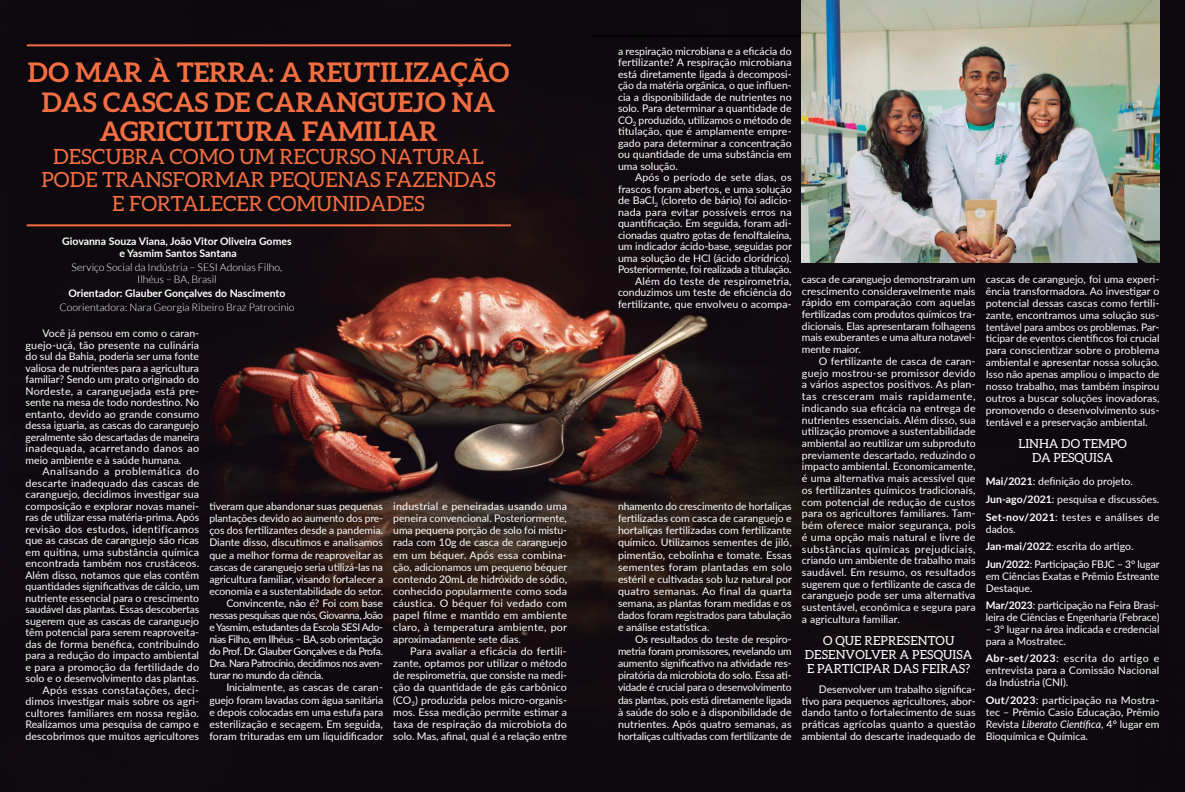
<style>
.page{position:relative;width:1185px;height:792px;background:#fff}
.page>*{position:absolute;margin:0;border:0;box-sizing:border-box;transform-origin:0 0}
.t1{font:700 27px/29.7px "Aleo";color:#f36e41;text-align:center}
.t2{font:21px/23.1px "Aleo";color:#f36e41;text-align:center}
.t3{font:12.5px/13.7px "Aleo";letter-spacing:.01em;color:#fff;text-align:center}
.t4{font:10.5px/11.5px "Lato";color:#fff;text-align:justify}
.t5{font:10.5px "Lato";letter-spacing:-.035em;color:#fff}
.t6{font:300 10.5px/11.5px "Lato";color:#fff;text-align:center}
.t7{font:700 10.5px/11.5px "Lato";color:#fff;text-align:center}
.t8{font:10.5px "Lato";letter-spacing:-.03em;color:#fff}
.s1{font-weight:700}
.s2{font-style:italic}
</style>
<div class="page">
<img style="left:0;top:0;width:1185px;height:792px">
<img style="left:592px;top:35px;width:210px;height:1px">
<hr style="left:27px;top:44px;width:484px;height:2px;background:#f36e41">
<hr style="left:27px;top:224px;width:484px;height:2px;background:#f36e41">
<img style="left:802px;top:0;width:357px;height:263px">
<h1 class="t1" style="left:28px;top:57px;width:483px">DO MAR À TERRA: A REUTILIZAÇÃO<br>DAS CASCAS DE CARANGUEJO NA<br>AGRICULTURA FAMILIAR</h1>
<h2 class="t2" style="left:41px;top:145px;width:456px">DESCUBRA COMO UM RECURSO NATURAL<br>PODE TRANSFORMAR PEQUENAS FAZENDAS<br>E FORTALECER COMUNIDADES</h2>
<p class="t7" style="left:62px;top:235px;width:231px">Giovanna Souza Viana, João Vitor Oliveira Gomes e Yasmim Santos Santana</p>
<p class="t6" style="left:72px;top:262px;width:212px">Serviço Social da Indústria – SESI Adonias Filho,<br>Ilhéus – BA, Brasil</p>
<p class="t7" style="left:68px;top:287px;width:219px">Orientador: Glauber Gonçalves do Nascimento</p>
<p class="t6" style="left:59px;top:302px;width:237px">Coorientadora: Nara Georgia Ribeiro Braz Patrocinio</p>
<p class="t4" style="left:26px;top:327px;width:175px;text-indent:17px">Você já pensou em como o caran&shy;guejo-uçá, tão presente na culinária do sul da Bahia, poderia ser uma fonte valiosa de nutrientes para a agricultura familiar? Sendo um prato originado do Nordeste, a caranguejada está pre&shy;sente na mesa de todo nordestino. No entanto, devido ao grande consumo dessa iguaria, as cascas do caranguejo geralmente são descartadas de maneira inadequada, acarretando danos ao meio ambiente e à saúde humana.</p>
<p class="t4" style="left:26px;top:465px;width:175px;text-align:right">Analisando a problemática do descarte inadequado das cascas de caranguejo, decidimos investigar sua composição e explorar novas manei&shy;ras de utilizar essa matéria-prima. Após revisão dos estudos, identificamos que as cascas de caranguejo são ricas em quitina, uma substância química encontrada também nos crustáceos.<br>Além disso, notamos que elas contêm quantidades significativas de cálcio, um nutriente essencial para o crescimento saudável das plantas. Essas descobertas sugerem que as cascas de caranguejo têm potencial para serem reaproveita&shy;das de forma benéfica, contribuindo para a redução do impacto ambiental e para a promoção da fertilidade do solo e o desenvolvimento das plantas.<br>Após essas constatações, deci&shy;dimos investigar mais sobre os agri&shy;cultores familiares em nossa região.<br>Realizamos uma pesquisa de campo e descobrimos que muitos agricultores</p>
<p class="t4" style="left:209px;top:500px;width:175px">tiveram que abandonar suas pequenas</p>
<p class="t4" style="left:209px;top:512px;width:175px">plantações devido ao aumento dos pre-</p>
<p class="t4" style="left:209px;top:524px;width:175px">ços dos fertilizantes desde a pandemia.</p>
<p class="t4" style="left:209px;top:536px;width:175px">Diante disso, discutimos e analisamos</p>
<p class="t4" style="left:209px;top:549px;width:175px">que a melhor forma de reaproveitar as</p>
<p class="t4" style="left:209px;top:561px;width:175px">cascas de caranguejo seria utilizá-las na</p>
<p class="t4" style="left:209px;top:573px;width:175px">agricultura familiar, visando fortalecer a</p>
<p class="t4" style="left:209px;top:585px;width:175px">economia e a sustentabilidade do setor.</p>
<p class="t4" style="left:226px;top:597px;width:158px">Convincente, não é? Foi com base</p>
<p class="t5" style="left:209px;top:608px;width:175px">nessas pesquisas que nós, Giovanna, João</p>
<p class="t5" style="left:209px;top:620px;width:175px">e Yasmim, estudantes da Escola SESI Ado-</p>
<p class="t5" style="left:209px;top:632px;width:175px">nias Filho, em Ilhéus – BA, sob orientação</p>
<p class="t5" style="left:209px;top:644px;width:175px">do Prof. Dr. Glauber Gonçalves e da Profa.</p>
<p class="t5" style="left:209px;top:656px;width:175px">Dra. Nara Patrocínio, decidimos nos aven-</p>
<p class="t8" style="left:209px;top:668px;width:116px">turar no mundo da ciência.</p>
<p class="t4" style="left:226px;top:681px;width:158px">Inicialmente, as cascas de caran-</p>
<p class="t4" style="left:209px;top:694px;width:175px">guejo foram lavadas com água sanitária</p>
<p class="t4" style="left:209px;top:706px;width:175px">e depois colocadas em uma estufa para</p>
<p class="t4" style="left:209px;top:718px;width:175px">esterilização e secagem. Em seguida,</p>
<p class="t4" style="left:209px;top:730px;width:175px">foram trituradas em um liquidificador</p>
<p class="t4" style="left:393px;top:500px;width:175px;line-height:12.1px">industrial e peneiradas usando uma peneira convencional. Posteriormente, uma pequena porção de solo foi mistu&shy;rada com 10g de casca de caranguejo em um béquer. Após essa combina&shy;ção, adicionamos um pequeno béquer contendo 20mL de hidróxido de sódio, conhecido popularmente como soda cáustica. O béquer foi vedado com papel filme e mantido em ambiente claro, à temperatura ambiente, por aproximadamente sete dias.</p>
<p class="t4" style="left:393px;top:645px;width:175px;line-height:12.1px;text-indent:17px">Para avaliar a eficácia do fertili&shy;zante, optamos por utilizar o método de respirometria, que consiste na medi&shy;ção da quantidade de gás carbônico (CO<sub>2</sub>) produzida pelos micro-organis&shy;mos. Essa medição permite estimar a taxa de respiração da microbiota do solo. Mas, afinal, qual é a relação entre</p>
<p class="t4" style="left:618px;top:45px;width:175px">a respiração microbiana e a eficácia do fertilizante? A respiração microbiana está diretamente ligada à decomposi&shy;ção da matéria orgânica, o que influen&shy;cia a disponibilidade de nutrientes no solo. Para determinar a quantidade de CO<sub>2</sub> produzido, utilizamos o método de titulação, que é amplamente empre&shy;gado para determinar a concentração ou quantidade de uma substância em uma solução.</p>
<p class="t4" style="left:618px;top:171px;width:175px;text-align:right">Após o período de sete dias, os frascos foram abertos, e uma solução de BaCl<sub>2</sub> (cloreto de bário) foi adicio&shy;nada para evitar possíveis erros na quantificação. Em seguida, foram adi&shy;cionadas quatro gotas de fenolftaleína, um indicador ácido-base, seguidas por uma solução de HCl (ácido clorídrico).<br>Posteriormente, foi realizada a titulação.<br>Além do teste de respirometria, conduzimos um teste de eficiência do fertilizante, que envolveu o acompa-</p>
<p class="t4" style="left:618px;top:500px;width:175px;line-height:12.1px">nhamento do crescimento de hortaliças fertilizadas com casca de caranguejo e hortaliças fertilizadas com fertilizante químico. Utilizamos sementes de jiló, pimentão, cebolinha e tomate. Essas sementes foram plantadas em solo estéril e cultivadas sob luz natural por quatro semanas. Ao final da quarta semana, as plantas foram medidas e os dados foram registrados para tabulação e análise estatística.</p>
<p class="t4" style="left:618px;top:633px;width:175px;line-height:12.1px;text-indent:17px">Os resultados do teste de respiro&shy;metria foram promissores, revelando um aumento significativo na atividade res&shy;piratória da microbiota do solo. Essa ati&shy;vidade é crucial para o desenvolvimento das plantas, pois está diretamente ligada à saúde do solo e à disponibilidade de nutrientes. Após quatro semanas, as hortaliças cultivadas com fertilizante de</p>
<p class="t4" style="left:802px;top:273px;width:175px">casca de caranguejo demonstraram um crescimento consideravelmente mais rápido em comparação com aquelas fertilizadas com produtos químicos tra&shy;dicionais. Elas apresentaram folhagens mais exuberantes e uma altura notavel&shy;mente maior.</p>
<p class="t4" style="left:802px;top:355px;width:175px;text-indent:17px">O fertilizante de casca de caran&shy;guejo mostrou-se promissor devido a vários aspectos positivos. As plan&shy;tas cresceram mais rapidamente, indicando sua eficácia na entrega de nutrientes essenciais. Além disso, sua utilização promove a sustentabilidade ambiental ao reutilizar um subproduto previamente descartado, reduzindo o impacto ambiental. Economicamente, é uma alternativa mais acessível que os fertilizantes químicos tradicionais, com potencial de redução de custos para os agricultores familiares. Tam&shy;bém oferece maior segurança, pois é uma opção mais natural e livre de substâncias químicas prejudiciais, criando um ambiente de trabalho mais saudável. Em resumo, os resultados sugerem que o fertilizante de casca de caranguejo pode ser uma alternativa sustentável, econômica e segura para a agricultura familiar.</p>
<p class="t3" style="left:805px;top:634px;width:169px">O QUE REPRESENTOU<br>DESENVOLVER A PESQUISA<br>E PARTICIPAR DAS FEIRAS?</p>
<p class="t4" style="left:802px;top:683px;width:175px;text-indent:17px">Desenvolver um trabalho significa&shy;tivo para pequenos agricultores, abor&shy;dando tanto o fortalecimento de suas práticas agrícolas quanto a questão ambiental do descarte inadequado de</p>
<p class="t4" style="left:986px;top:273px;width:175px;line-height:11.9px">cascas de caranguejo, foi uma experi&shy;ência transformadora. Ao investigar o potencial dessas cascas como fertili&shy;zante, encontramos uma solução sus&shy;tentável para ambos os problemas. Par&shy;ticipar de eventos científicos foi crucial para conscientizar sobre o problema ambiental e apresentar nossa solução.<br>Isso não apenas ampliou o impacto de nosso trabalho, mas também inspirou outros a buscar soluções inovadoras, promovendo o desenvolvimento sus&shy;tentável e a preservação ambiental.</p>
<p class="t3" style="left:1018px;top:437px;width:110px">LINHA DO TEMPO<br>DA PESQUISA</p>
<p class="t4" style="left:986px;top:472px;width:175px;line-height:17.6px;text-align:left"><span class="s1">Mai/2021</span>: definição do projeto.<br><span class="s1">Jun-ago/2021</span>: pesquisa e discussões.<br><span class="s1">Set-nov/2021</span>: testes e análises de</p>
<p class="t4" style="left:986px;top:519px;width:175px;line-height:17.6px;text-align:left">dados.<br><span class="s1">Jan-mai/2022</span>: escrita do artigo.<br><span class="s1">Jun/2022</span>: Participação FBJC – 3° lugar</p>
<p class="t4" style="left:986px;top:569px;width:175px;line-height:11.9px">em Ciências Exatas e Prêmio Estreante<br>Destaque.</p>
<p class="t4" style="left:986px;top:599px;width:175px;line-height:11.9px"><span class="s1">Mar/2023</span>: participação na Feira Brasi&shy;leira de Ciências e Engenharia (Febrace)</p>
<p class="t4" style="left:986px;top:623px;width:175px;line-height:11.9px">– 3° lugar na área indicada e credencial para a Mostratec.</p>
<p class="t4" style="left:986px;top:652px;width:175px;line-height:11.9px"><span class="s1">Abr-set/2023</span>: escrita do artigo e entrevista para a Comissão Nacional da Indústria (CNI).</p>
<p class="t4" style="left:986px;top:694px;width:175px;line-height:11.9px"><span class="s1">Out/2023</span>: participação na Mostra&shy;tec – Prêmio Casio Educação, Prêmio Revista <span class="s2">Liberato Científica</span>, 4º lugar em Bioquímica e Química.</p>
</div>
